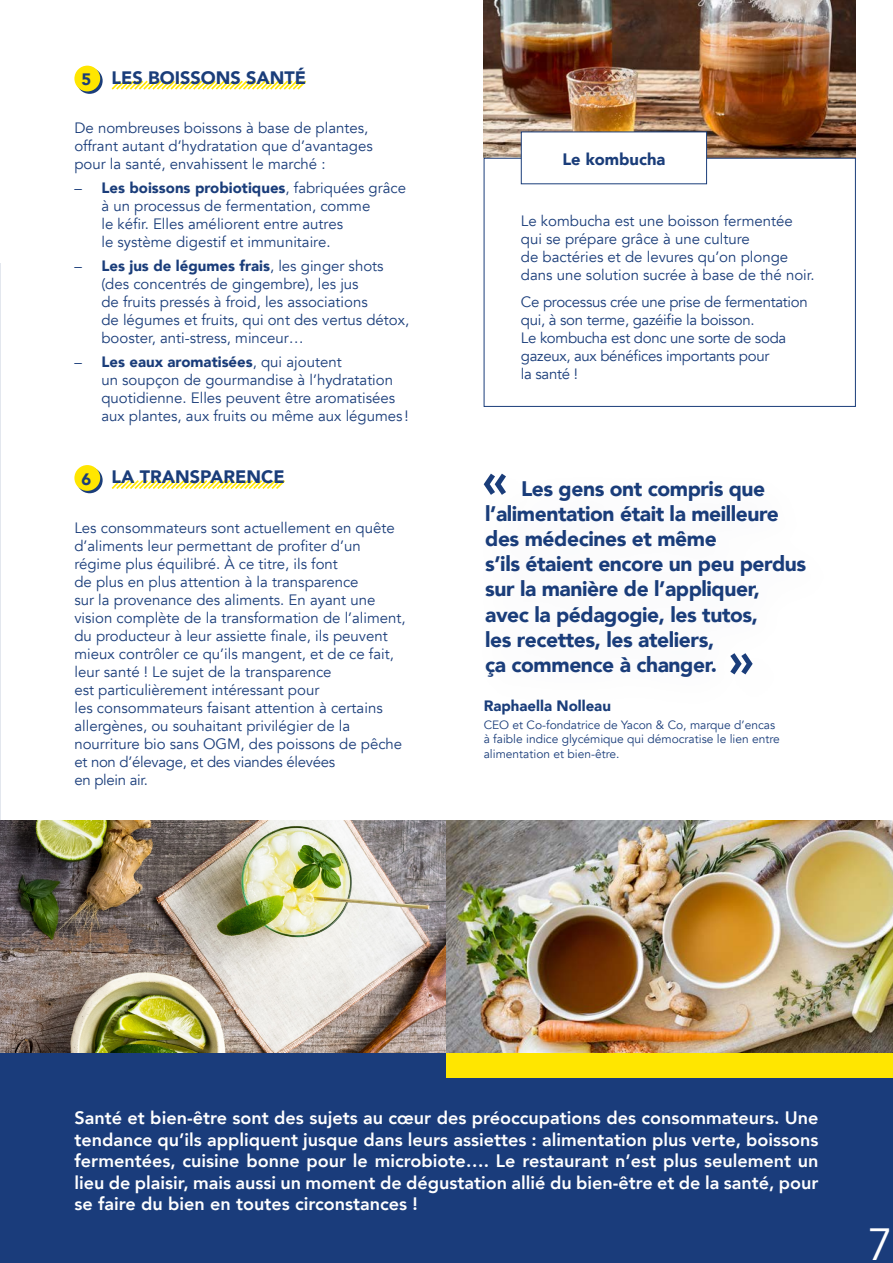
<style>
.page{position:relative;width:893px;height:1263px;background:#fff}
.page>*{position:absolute;margin:0;border:0;box-sizing:border-box;transform-origin:0 0}
.t1{font:45px "Avenir";color:#fff}
.t2{font:900 21px/25.2px "Avenir";letter-spacing:-.02em;color:#1a3d7a}
.t3{font:800 18px/21.6px "Avenir";color:#fff;text-align:justify}
.t4{font:900 18px "Avenir";color:#1a3d7a}
.t5{font:900 16.5px "Avenir";color:#1a3d7a}
.t6{font:15px/18px "Avenir";color:#1a3d7a}
.t7{font:15px/18px "Avenir";letter-spacing:-.02em;color:#1a3d7a}
.t8{font:900 15px "Avenir";color:#1a3d7a}
.t9{font:12px/14.4px "Avenir";color:#1a3d7a}
.s1{font-weight:900}
</style>
<div class="page">
<svg style="left:0;top:263px;width:1px;height:558px"></svg>
<div style="left:0;top:1052px;width:893px;height:211px;background:#1a3c7b"></div>
<img style="left:484px;top:0;width:372px;height:158px">
<div style="left:484px;top:158px;width:372px;height:249px;background:#fff;border:1px solid #1a3d7a"></div>
<div style="left:521px;top:132px;width:186px;height:52px;background:#fff"></div>
<div style="left:446px;top:1052px;width:447px;height:25px;background:#ffe600"></div>
<svg style="left:484px;top:474px;width:22px;height:21px"></svg>
<svg style="left:730px;top:653px;width:23px;height:21px"></svg>
<svg style="left:111px;top:480px;width:174px;height:9px"></svg>
<svg style="left:77px;top:467px;width:26px;height:26px"></svg>
<div style="left:74px;top:465px;width:26px;height:26px;background:#ffe600;border-radius:50%"></div>
<svg style="left:111px;top:80px;width:196px;height:10px"></svg>
<svg style="left:77px;top:68px;width:26px;height:26px"></svg>
<div style="left:74px;top:66px;width:26px;height:25px;background:#ffe600;border-radius:50%"></div>
<img style="left:0;top:821px;width:893px;height:231px">
<p class="t5" style="left:82px;top:65px;width:11px">5</p>
<p class="t4" style="left:112px;top:62px;width:196px">LES BOISSONS SANTÉ</p>
<p class="t6" style="left:74px;top:119px;width:300px">De nombreuses boissons à base de plantes, offrant autant d’hydratation que d’avantages pour la santé, envahissent le marché :</p>
<p class="t6" style="left:101px;top:179px;width:306px;text-indent:-27px">– <span class="s1">Les boissons probiotiques</span>, fabriquées grâce à un processus de fermentation, comme<br>le kéfir. Elles améliorent entre autres<br>le système digestif et immunitaire.</p>
<p class="t6" style="left:101px;top:257px;width:309px;text-indent:-27px">– <span class="s1">Les jus de légumes frais</span>, les ginger shots (des concentrés de gingembre), les jus<br>de fruits pressés à froid, les associations<br>de légumes et fruits, qui ont des vertus détox, booster, anti-stress, minceur…</p>
<p class="t6" style="left:101px;top:353px;width:309px;text-indent:-27px">– <span class="s1">Les eaux aromatisées</span>, qui ajoutent<br>un soupçon de gourmandise à l’hydratation quotidienne. Elles peuvent être aromatisées aux plantes, aux fruits ou même aux légumes !</p>
<p class="t5" style="left:82px;top:465px;width:11px">6</p>
<p class="t4" style="left:112px;top:461px;width:175px">LA TRANSPARENCE</p>
<p class="t6" style="left:74px;top:519px;width:333px">Les consommateurs sont actuellement en quête d’aliments leur permettant de profiter d’un régime plus équilibré. À ce titre, ils font<br>de plus en plus attention à la transparence<br>sur la provenance des aliments. En ayant une vision complète de la transformation de l’aliment, du producteur à leur assiette finale, ils peuvent mieux contrôler ce qu’ils mangent, et de ce fait, leur santé ! Le sujet de la transparence<br>est particulièrement intéressant pour<br>les consommateurs faisant attention à certains allergènes, ou souhaitant privilégier de la nourriture bio sans OGM, des poissons de pêche et non d’élevage, et des viandes élevées<br>en plein air.</p>
<p class="t5" style="left:562px;top:145px;width:104px">Le kombucha</p>
<p class="t6" style="left:521px;top:212px;width:295px">Le kombucha est une boisson fermentée qui se prépare grâce à une culture<br>de bactéries et de levures qu’on plonge dans une solution sucrée à base de thé noir.</p>
<p class="t7" style="left:521px;top:293px;width:288px">Ce processus crée une prise de fermentation qui, à son terme, gazéifie la boisson.<br>Le kombucha est donc une sorte de soda gazeux, aux bénéfices importants pour<br>la santé !</p>
<p class="t2" style="left:485px;top:475px;width:322px;text-indent:36px">Les gens ont compris que l’alimentation était la meilleure des médecines et même<br>s’ils étaient encore un peu perdus sur la manière de l’appliquer, avec la pédagogie, les tutos,<br>les recettes, les ateliers,<br>ça commence à changer.</p>
<p class="t8" style="left:484px;top:693px;width:129px">Raphaella Nolleau</p>
<p class="t9" style="left:484px;top:718px;width:298px">CEO et Co-fondatrice de Yacon &amp; Co, marque d’encas à faible indice glycémique qui démocratise le lien entre alimentation et bien-être.</p>
<p class="t3" style="left:74px;top:1107px;width:746px">Santé et bien-être sont des sujets au cœur des préoccupations des consommateurs. Une tendance qu’ils appliquent jusque dans leurs assiettes : alimentation plus verte, boissons fermentées, cuisine bonne pour le microbiote…. Le restaurant n’est plus seulement un lieu de plaisir, mais aussi un moment de dégustation allié du bien-être et de la santé, pour se faire du bien en toutes circonstances !</p>
<p class="t1" style="left:868px;top:1218px;width:27px">7</p>
</div>
